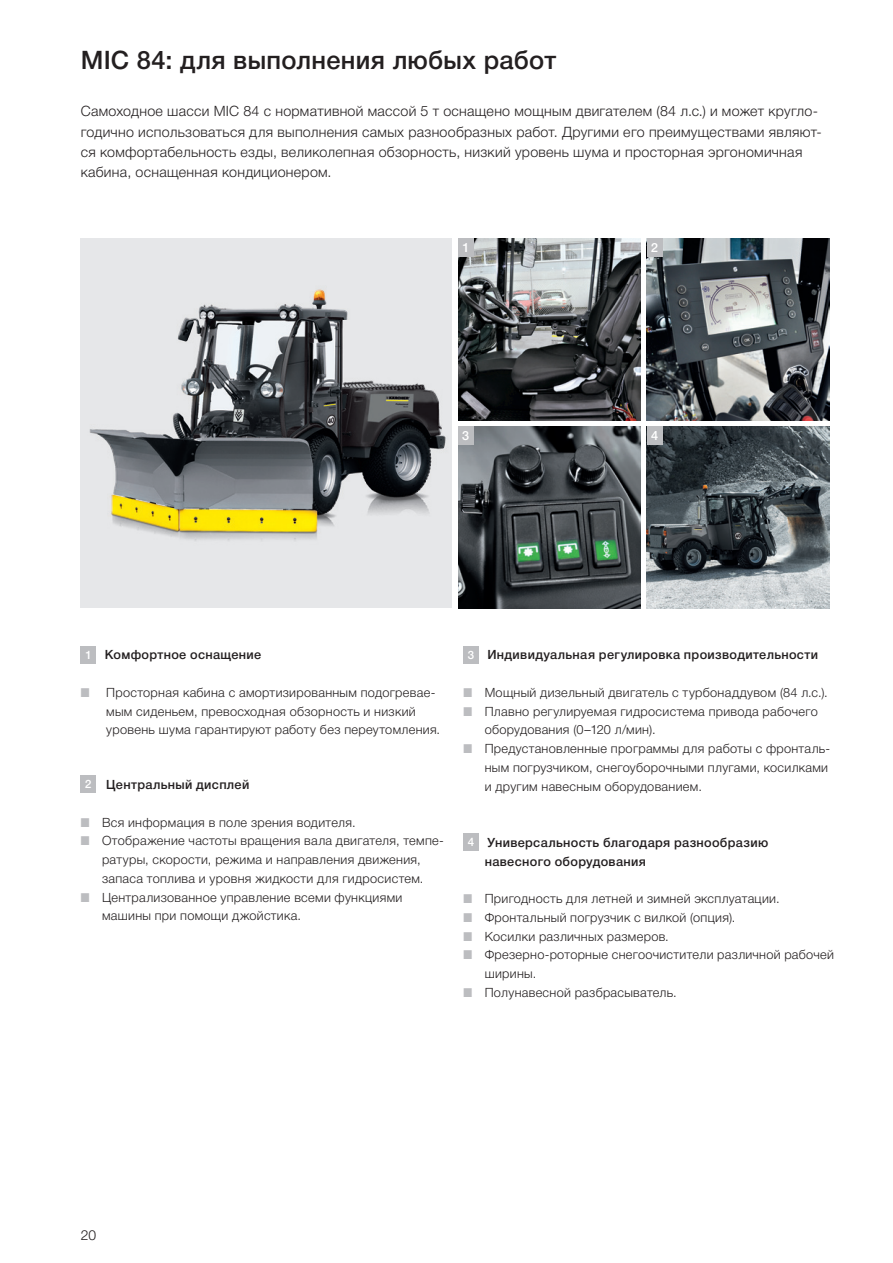
<style>
.page{position:relative;width:893px;height:1263px;background:#fff}
.page>*{position:absolute;margin:0;border:0;box-sizing:border-box;transform-origin:0 0}
.t1{font:500 25.5px "Helvetica Neue Cyr";letter-spacing:.01em;color:#231f20}
.t2{font:300 14.25px/20.2px "Helvetica Neue Cyr";letter-spacing:.02em;color:#231f20}
.t3{font:300 13.8px "Helvetica Neue Cyr";color:#231f20}
.t4{font:300 12.75px/18.8px "Helvetica Neue Cyr";letter-spacing:.025em;color:#231f20}
.t5{font:500 12.75px/18.8px "Helvetica Neue Cyr";letter-spacing:.025em;color:#231f20}
.t6{font:500 12.75px "Helvetica Neue Cyr";color:#fff}
.s1{font-size:11.7px;color:#fff}
.s2{color:#bcbdc0}
</style>
<div class="page">
<img style="left:458px;top:426px;width:182px;height:183px">
<img style="left:458px;top:238px;width:182px;height:182px">
<img style="left:647px;top:426px;width:182px;height:183px">
<div style="left:458px;top:238px;width:15px;height:19px;background:#bcbdc0"></div>
<div style="left:458px;top:426px;width:15px;height:19px;background:#bcbdc0"></div>
<div style="left:647px;top:426px;width:15px;height:19px;background:#bcbdc0"></div>
<img style="left:647px;top:238px;width:182px;height:182px">
<div style="left:647px;top:238px;width:15px;height:19px;background:#bcbdc0"></div>
<div style="left:81px;top:238px;width:371px;height:370px;background:#e6e7e9"></div>
<img style="left:89px;top:289px;width:357px;height:252px">
<img style="left:91px;top:290px;width:235px;height:241px">
<div style="left:463px;top:646px;width:16px;height:17px;background:#bcbdc0"></div>
<div style="left:463px;top:833px;width:16px;height:17px;background:#bcbdc0"></div>
<div style="left:81px;top:646px;width:15px;height:17px;background:#bcbdc0"></div>
<div style="left:81px;top:776px;width:15px;height:17px;background:#bcbdc0"></div>
<h1 class="t1" style="left:81px;top:46px;width:477px">MIC 84: для выполнения любых работ</h1>
<p class="t2" style="left:81px;top:101px;width:742px">Самоходное шасси MIC 84 с нормативной массой 5 т оснащено мощным двигателем (84 л.с.) и может кругло&shy;годично использоваться для выполнения самых разнообразных работ. Другими его преимуществами являют&shy;ся комфортабельность езды, великолепная обзорность, низкий уровень шума и просторная эргономичная кабина, оснащенная кондиционером.</p>
<p class="t6" style="left:462px;top:241px;width:9px">1</p>
<p class="t6" style="left:651px;top:241px;width:9px">2</p>
<p class="t6" style="left:462px;top:429px;width:9px">3</p>
<p class="t6" style="left:651px;top:429px;width:9px">4</p>
<p class="t5" style="left:85px;top:645px;width:178px"><span class="s1">1</span> Комфортное оснащение</p>
<p class="t4" style="left:106px;top:683px;width:335px;text-indent:-26px"><span class="s2">■</span> Просторная кабина с амортизированным подогревае&shy;мым сиденьем, превосходная обзорность и низкий уровень шума гарантируют работу без переутомления.</p>
<p class="t5" style="left:85px;top:775px;width:166px"><span class="s1">2</span> Центральный дисплей</p>
<p class="t4" style="left:81px;top:813px;width:276px"><span class="s2">■</span> Вся информация в поле зрения водителя.</p>
<p class="t4" style="left:81px;top:831px;width:365px;text-align:center"><span class="s2">■</span> Отображение частоты вращения вала двигателя, темпе&shy;ратуры, скорости, режима и направления движения,<br>запаса топлива и уровня жидкости для гидросистем.</p>
<p class="t4" style="left:102px;top:888px;width:302px;text-indent:-21px"><span class="s2">■</span> Централизованное управление всеми функциями машины при помощи джойстика.</p>
<p class="t5" style="left:468px;top:645px;width:352px"><span class="s1">3</span> Индивидуальная регулировка производительности</p>
<p class="t4" style="left:463px;top:683px;width:366px"><span class="s2">■</span> Мощный дизельный двигатель с турбонаддувом (84 л.с.).</p>
<p class="t4" style="left:485px;top:702px;width:335px;text-indent:-21px"><span class="s2">■</span> Плавно регулируемая гидросистема привода рабочего оборудования (0–120 л/мин).</p>
<p class="t4" style="left:485px;top:739px;width:347px;text-indent:-21px"><span class="s2">■</span> Предустановленные программы для работы с фронталь&shy;ным погрузчиком, снегоуборочными плугами, косилками и другим навесным оборудованием.</p>
<p class="t5" style="left:485px;top:833px;width:285px;text-indent:-17px"><span class="s1">4</span> Универсальность благодаря разнообразию навесного оборудования</p>
<p class="t4" style="left:463px;top:889px;width:318px"><span class="s2">■</span> Пригодность для летней и зимней эксплуатации.</p>
<p class="t4" style="left:463px;top:908px;width:273px"><span class="s2">■</span> Фронтальный погрузчик с вилкой (опция).</p>
<p class="t4" style="left:463px;top:927px;width:207px"><span class="s2">■</span> Косилки различных размеров.</p>
<p class="t4" style="left:485px;top:945px;width:351px;text-indent:-21px"><span class="s2">■</span> Фрезерно-роторные снегоочистители различной рабочей ширины.</p>
<p class="t4" style="left:463px;top:983px;width:215px"><span class="s2">■</span> Полунавесной разбрасыватель.</p>
<p class="t3" style="left:81px;top:1227px;width:17px">20</p>
</div>
